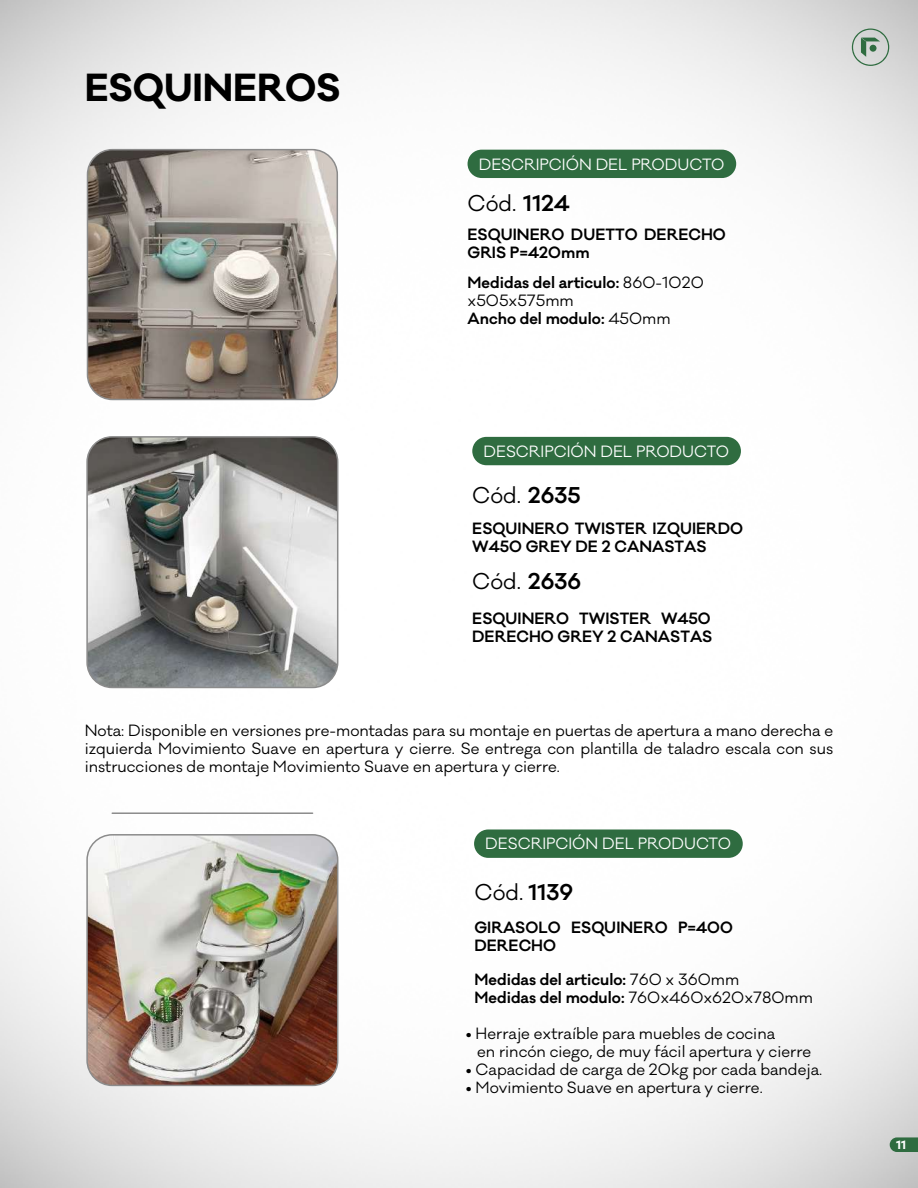
<style>
.page{position:relative;width:918px;height:1188px;background:#fff}
.page>*{position:absolute;margin:0;border:0;box-sizing:border-box;transform-origin:0 0}
.t1{font:700 36px "Galano Classic";letter-spacing:-.005em;color:#000}
.t2{font:21px "Galano Classic";color:#000}
.t3{font:15px/18px "Galano Classic";color:#000}
.t4{font:600 15px/18px "Galano Classic";color:#000}
.t5{font:15px "Galano Classic";color:#fff}
.t6{font:700 11.25px "Galano Classic";color:#fff}
.s1{font-weight:600}
.s2{font-weight:400}
</style>
<div class="page">
<img style="left:0;top:0;width:918px;height:1188px">
<div style="left:468px;top:150px;width:268px;height:28px;background:#2f6c40;border-radius:14px"></div>
<div style="left:472px;top:437px;width:269px;height:28px;background:#2f6c40;border-radius:14px"></div>
<div style="left:474px;top:829px;width:269px;height:29px;background:#2f6c40;border-radius:14px"></div>
<img style="left:87px;top:437px;width:251px;height:250px">
<div style="left:86px;top:436px;width:252px;height:252px;border:2px solid #8b8b8b;border-radius:25px"></div>
<svg style="left:87px;top:150px;width:250px;height:249px;background:#988f86"></svg>
<div style="left:87px;top:149px;width:251px;height:251px;border:2px solid #8b8b8b;border-radius:25px"></div>
<svg style="left:852px;top:29px;width:37px;height:37px"></svg>
<img style="left:87px;top:835px;width:251px;height:250px">
<div style="left:86px;top:834px;width:252px;height:252px;border:2px solid #8b8b8b;border-radius:25px"></div>
<svg style="left:890px;top:1137px;width:28px;height:15px"></svg>
<hr style="left:112px;top:812px;width:201px;height:2px;background:#8b8b8b">
<h1 class="t1" style="left:85px;top:64px;width:257px">ESQUINEROS</h1>
<p class="t5" style="left:479px;top:154px;width:247px">DESCRIPCIÓN DEL PRODUCTO</p>
<h2 class="t2" style="left:468px;top:190px;width:104px">Cód. <span class="s1">1124</span></h2>
<p class="t4" style="left:468px;top:225px;width:260px">ESQUINERO DUETTO DERECHO<br>GRIS P=420mm</p>
<p class="t4" style="left:468px;top:274px;width:238px">Medidas del articulo: <span class="s2">860-1020 x505x575mm<br></span>Ancho del modulo: <span class="s2">450mm</span></p>
<p class="t5" style="left:483px;top:441px;width:247px">DESCRIPCIÓN DEL PRODUCTO</p>
<h2 class="t2" style="left:472px;top:482px;width:110px">Cód. <span class="s1">2635</span></h2>
<p class="t4" style="left:472px;top:520px;width:272px">ESQUINERO TWISTER IZQUIERDO<br>W450 GREY DE 2 CANASTAS</p>
<h2 class="t2" style="left:472px;top:568px;width:110px">Cód. <span class="s1">2636</span></h2>
<p class="t4" style="left:472px;top:610px;width:242px">ESQUINERO TWISTER W450<br>DERECHO GREY 2 CANASTAS</p>
<p class="t3" style="left:85px;top:722px;width:750px;text-align:justify">Nota: Disponible en versiones pre-montadas para su montaje en puertas de apertura a mano derecha e izquierda Movimiento Suave en apertura y cierre. Se entrega con plantilla de taladro escala con sus instrucciones de montaje Movimiento Suave en apertura y cierre.</p>
<p class="t5" style="left:485px;top:834px;width:247px">DESCRIPCIÓN DEL PRODUCTO</p>
<h2 class="t2" style="left:474px;top:879px;width:101px">Cód. <span class="s1">1139</span></h2>
<p class="t4" style="left:474px;top:918px;width:260px">GIRASOLO ESQUINERO P=400<br>DERECHO</p>
<p class="t4" style="left:474px;top:971px;width:340px">Medidas del articulo: <span class="s2">760 x 360mm<br></span>Medidas del modulo: <span class="s2">760x460x620x780mm</span></p>
<p class="t3" style="left:477px;top:1025px;width:336px;text-indent:-11px">• Herraje extraíble para muebles de cocina<br>en rincón ciego, de muy fácil apertura y cierre</p>
<p class="t3" style="left:466px;top:1061px;width:358px">• Capacidad de carga de 20kg por cada bandeja.</p>
<p class="t3" style="left:466px;top:1079px;width:298px">• Movimiento Suave en apertura y cierre.</p>
<p class="t6" style="left:896px;top:1137px;width:12px">11</p>
</div>
